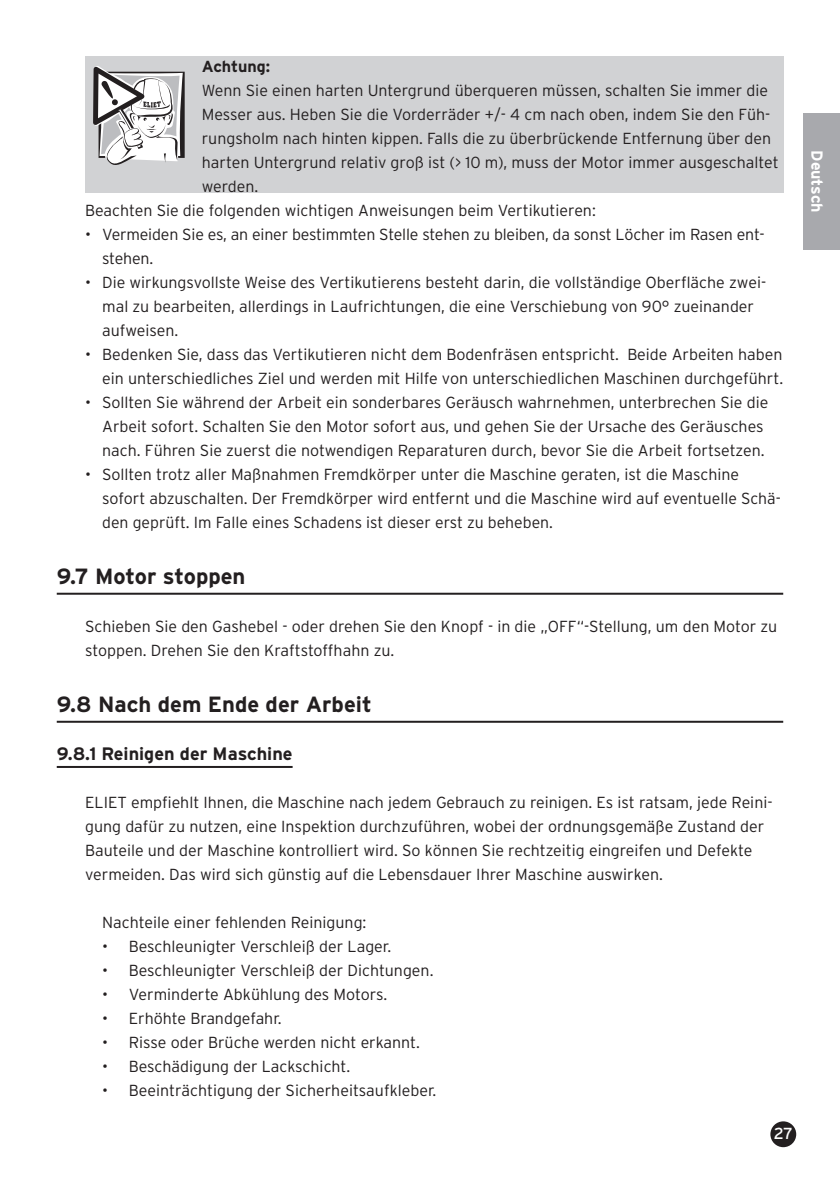
<style>
.page{position:relative;width:840px;height:1191px;background:#fff}
.page>*{position:absolute;margin:0;border:0;box-sizing:border-box;transform-origin:0 0}
.t1{font:700 22px "Interstate";color:#231f20}
.t2{font:700 18px "Interstate";color:#231f20}
.t3{font:300 16px/24px "Interstate";color:#231f20}
.t4{font:700 16px "Interstate";color:#231f20}
.t5{font:700 16px "Interstate";color:#fff}
.t6{font:16px "Interstate";color:#fff}
</style>
<div class="page">
<div style="left:85px;top:57px;width:697px;height:136px;background:#d1d2d4"></div>
<svg style="left:93px;top:66px;width:91px;height:99px"></svg>
<div style="left:771px;top:1122px;width:23px;height:24px;background:#231f20;border-radius:50%"></div>
<div style="left:770px;top:1121px;width:25px;height:26px;border:2px solid #231f20;border-radius:50%"></div>
<div style="left:803px;top:113px;width:36px;height:136px;background:#a8a9ad"></div>
<hr style="left:57px;top:593px;width:725px;height:2px;background:#231f20">
<hr style="left:57px;top:721px;width:725px;height:2px;background:#231f20">
<hr style="left:57px;top:766px;width:235px;height:2px;background:#231f20">
<p class="t4" style="left:202px;top:57px;width:70px">Achtung:</p>
<p class="t3" style="left:202px;top:78px;width:567px">Wenn Sie einen harten Untergrund überqueren müssen, schalten Sie immer die</p>
<p class="t3" style="left:202px;top:102px;width:570px">Messer aus. Heben Sie die Vorderräder +/- 4 cm nach oben, indem Sie den Füh-</p>
<p class="t3" style="left:202px;top:126px;width:570px">rungsholm nach hinten kippen. Falls die zu überbrückende Entfernung über den</p>
<p class="t3" style="left:202px;top:150px;width:578px">harten Untergrund relativ groß ist (&gt; 10 m), muss der Motor immer ausgeschaltet</p>
<p class="t3" style="left:202px;top:174px;width:58px">werden.</p>
<p class="t3" style="left:85px;top:198px;width:512px">Beachten Sie die folgenden wichtigen Anweisungen beim Vertikutieren:</p>
<p class="t3" style="left:102px;top:222px;width:663px;text-indent:-17px">• Vermeiden Sie es, an einer bestimmten Stelle stehen zu bleiben, da sonst Löcher im Rasen ent&shy;stehen.</p>
<p class="t3" style="left:102px;top:270px;width:665px;text-indent:-17px">• Die wirkungsvollste Weise des Vertikutierens besteht darin, die vollständige Oberfläche zwei&shy;mal zu bearbeiten, allerdings in Laufrichtungen, die eine Verschiebung von 90° zueinander aufweisen.</p>
<p class="t3" style="left:85px;top:342px;width:699px;text-align:right">• Bedenken Sie, dass das Vertikutieren nicht dem Bodenfräsen entspricht. Beide Arbeiten haben ein unterschiedliches Ziel und werden mit Hilfe von unterschiedlichen Maschinen durchgeführt.</p>
<p class="t3" style="left:102px;top:390px;width:667px;text-indent:-17px">• Sollten Sie während der Arbeit ein sonderbares Geräusch wahrnehmen, unterbrechen Sie die<br>Arbeit sofort. Schalten Sie den Motor sofort aus, und gehen Sie der Ursache des Geräusches nach. Führen Sie zuerst die notwendigen Reparaturen durch, bevor Sie die Arbeit fortsetzen.</p>
<p class="t3" style="left:102px;top:462px;width:679px;text-indent:-17px">• Sollten trotz aller Maßnahmen Fremdkörper unter die Maschine geraten, ist die Maschine sofort abzuschalten. Der Fremdkörper wird entfernt und die Maschine wird auf eventuelle Schä&shy;den geprüft. Im Falle eines Schadens ist dieser erst zu beheben.</p>
<h1 class="t1" style="left:57px;top:563px;width:190px">9.7 Motor stoppen</h1>
<p class="t3" style="left:85px;top:614px;width:693px">Schieben Sie den Gashebel - oder drehen Sie den Knopf - in die „OFF“-Stellung, um den Motor zu stoppen. Drehen Sie den Kraftstoffhahn zu.</p>
<h1 class="t1" style="left:57px;top:691px;width:316px">9.8 Nach dem Ende der Arbeit</h1>
<p class="t2" style="left:57px;top:743px;width:237px">9.8.1 Reinigen der Maschine</p>
<p class="t3" style="left:85px;top:790px;width:688px">ELIET empfiehlt Ihnen, die Maschine nach jedem Gebrauch zu reinigen. Es ist ratsam, jede Reini&shy;gung dafür zu nutzen, eine Inspektion durchzuführen, wobei der ordnungsgemäße Zustand der Bauteile und der Maschine kontrolliert wird. So können Sie rechtzeitig eingreifen und Defekte vermeiden. Das wird sich günstig auf die Lebensdauer Ihrer Maschine auswirken.</p>
<p class="t3" style="left:102px;top:910px;width:265px">Nachteile einer fehlenden Reinigung:</p>
<p class="t3" style="left:102px;top:934px;width:290px">• Beschleunigter Verschleiß der Lager.</p>
<p class="t3" style="left:102px;top:958px;width:332px">• Beschleunigter Verschleiß der Dichtungen.</p>
<p class="t3" style="left:102px;top:982px;width:286px">• Verminderte Abkühlung des Motors.</p>
<p class="t3" style="left:102px;top:1006px;width:181px">• Erhöhte Brandgefahr.</p>
<p class="t3" style="left:102px;top:1030px;width:319px">• Risse oder Brüche werden nicht erkannt.</p>
<p class="t3" style="left:102px;top:1054px;width:249px">• Beschädigung der Lackschicht.</p>
<p class="t3" style="left:102px;top:1078px;width:335px">• Beeinträchtigung der Sicherheitsaufkleber.</p>
<p class="t6" style="left:773px;top:1124px;width:21px">27</p>
<p class="t5" style="left:826px;top:150px;width:64px;rotate:90deg">Deutsch</p>
</div>
